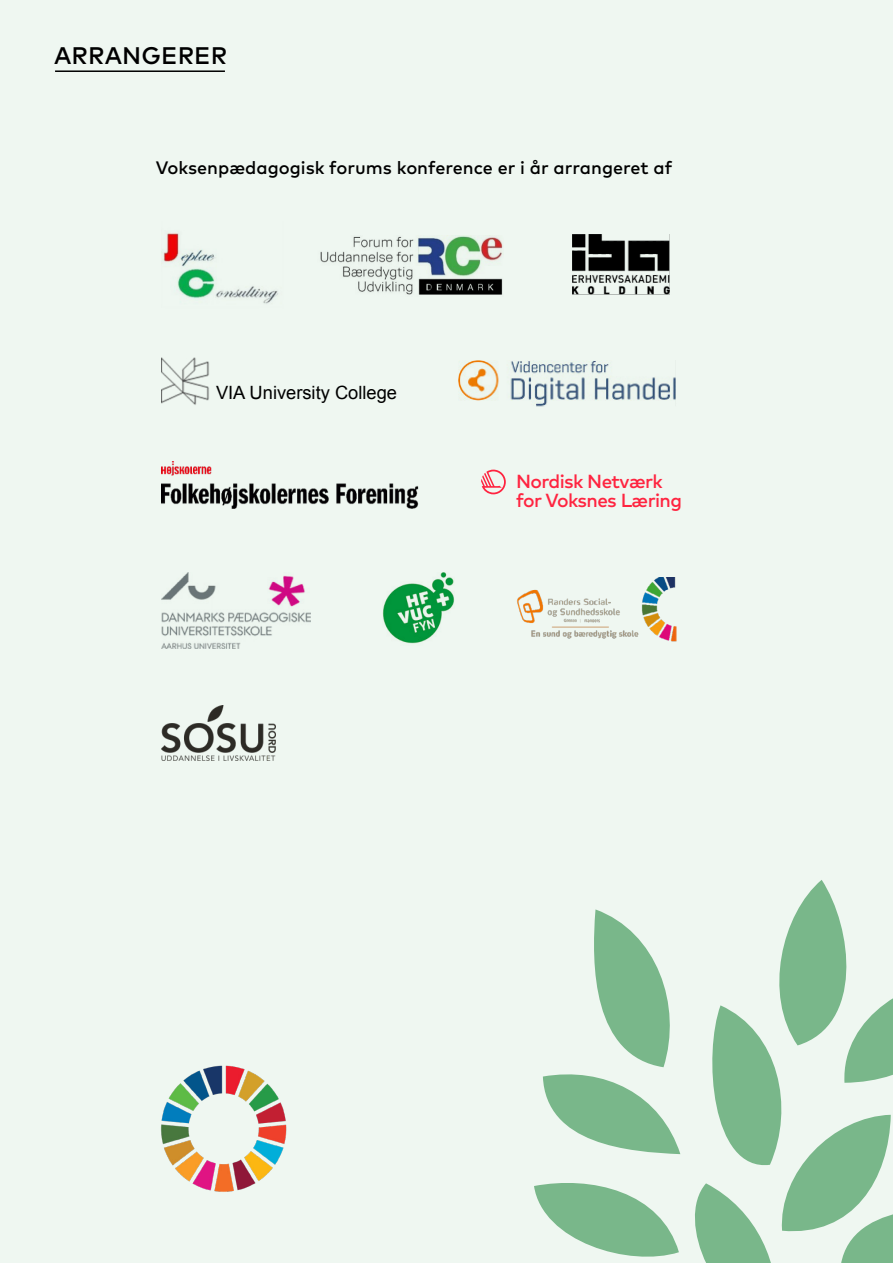
<style>
.page{position:relative;width:893px;height:1263px;background:#eff7f1}
.page>*{position:absolute;margin:0;border:0;box-sizing:border-box;transform-origin:0 0}
.t1{font:500 24px "Mark OT";letter-spacing:.005em;color:#000}
.t2{font:500 18.9px/19.6px "Mark OT";letter-spacing:-.035em;color:#ff2440}
.t3{font:18.3px "Arial";color:#000}
.t4{font:500 18px "Mark OT";color:#000}
</style>
<div class="page">
<img style="left:162px;top:233px;width:116px;height:71px">
<img style="left:383px;top:573px;width:72px;height:71px">
<img style="left:162px;top:706px;width:114px;height:54px">
<img style="left:517px;top:577px;width:160px;height:64px">
<img style="left:320px;top:236px;width:183px;height:59px">
<img style="left:572px;top:235px;width:98px;height:59px">
<svg style="left:481px;top:470px;width:25px;height:24px"></svg>
<img style="left:162px;top:357px;width:47px;height:48px">
<img style="left:459px;top:360px;width:217px;height:47px">
<img style="left:162px;top:462px;width:257px;height:47px">
<img style="left:162px;top:572px;width:149px;height:76px">
<hr style="left:55px;top:70px;width:170px;height:2px;background:#000">
<svg style="left:534px;top:880px;width:359px;height:383px"></svg>
<img style="left:161px;top:1065px;width:126px;height:127px">
<p class="t1" style="left:54px;top:40px;width:175px">ARRANGERER</p>
<p class="t4" style="left:156px;top:156px;width:518px">Voksenpædagogisk forums konference er i år arrangeret af</p>
<p class="t3" style="left:216px;top:380px;width:183px">VIA University College</p>
<p class="t2" style="left:516px;top:471px;width:167px">Nordisk Netværk for Voksnes Læring</p>
</div>
